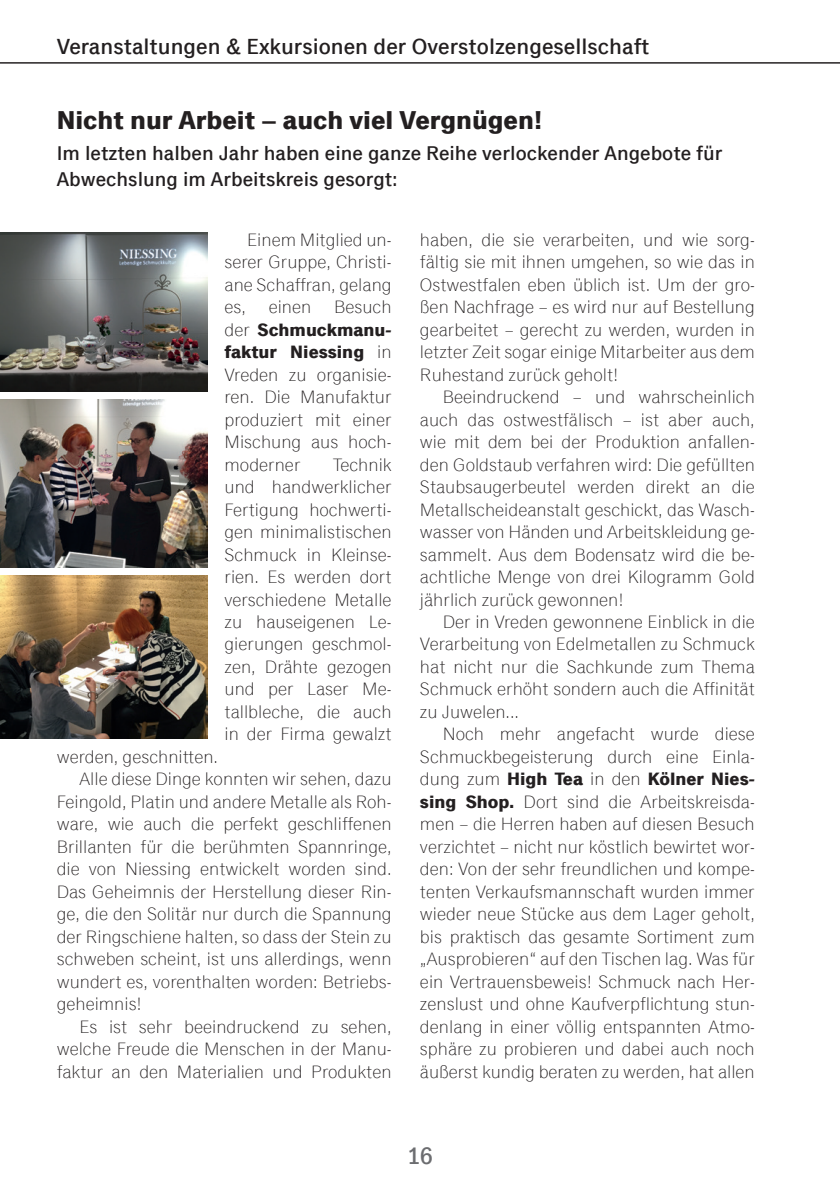
<style>
.page{position:relative;width:840px;height:1191px;background:#fff}
.page>*{position:absolute;margin:0;border:0;box-sizing:border-box;transform-origin:0 0}
.Headline{font:700 26px "Classic Grotesque Pro";color:#231f20}
.t1{font:500 24px "Classic Grotesque Pro";color:#6c6d70}
.Headline_Linie{font:500 22px "Classic Grotesque Pro";color:#231f20}
.Subheadline{font:500 20px/26px "Classic Grotesque Pro";color:#231f20}
.Fließtext{font:300 18px/22.4px "Classic Grotesque Pro";color:#231f20;text-align:justify}
.s1{font-weight:700}
</style>
<div class="page">
<hr style="left:0;top:62px;width:839px;height:1px;background:#231f20">
<img style="left:0;top:232px;width:207px;height:159px">
<img style="left:0;top:399px;width:207px;height:168px">
<img style="left:0;top:575px;width:207px;height:163px">
<p class="Headline_Linie" style="left:57px;top:33px;width:593px">Veranstaltungen &amp; Exkursionen der Overstolzengesellschaft</p>
<p class="Headline" style="left:57px;top:105px;width:486px">Nicht nur Arbeit – auch viel Vergnügen!</p>
<p class="Subheadline" style="left:57px;top:141px;width:667px">Im letzten halben Jahr haben eine ganze Reihe verlockender Angebote für<br>Abwechslung im Arbeitskreis gesorgt:</p>
<p class="Fließtext" style="left:224px;top:228px;width:168px;text-indent:23px">Einem Mitglied un&shy;serer Gruppe, Christi&shy;ane Schaffran, gelang es,</p>
<p class="Fließtext" style="left:224px;top:296px;width:168px;text-indent:109px">Besuch der <span class="s1">Schmuckmanu&shy;faktur Niessing</span> in Vreden zu organisie&shy;ren. Die Manufaktur produziert mit einer Mischung aus hoch&shy;moderner</p>
<p class="Fließtext" style="left:268px;top:296px;width:44px">einen</p>
<p class="Fließtext" style="left:224px;top:453px;width:168px;text-indent:108px">Technik und handwerklicher Fertigung hochwerti&shy;gen minimalistischen Schmuck in Kleinse&shy;rien. Es werden dort verschiedene Metalle zu hauseigenen Le&shy;gierungen geschmol&shy;zen, Drähte gezogen und per Laser Me&shy;tallbleche, die auch in der Firma gewalzt</p>
<p class="Fließtext" style="left:57px;top:745px;width:163px">werden, geschnitten.</p>
<p class="Fließtext" style="left:57px;top:768px;width:336px;text-indent:23px">Alle diese Dinge konnten wir sehen, dazu Feingold, Platin und andere Metalle als Roh&shy;ware, wie auch die perfekt geschliffenen Brillanten für die berühmten Spannringe, die von Niessing entwickelt worden sind.<br>Das Geheimnis der Herstellung dieser Rin&shy;ge, die den Solitär nur durch die Spannung der Ringschiene halten, so dass der Stein zu schweben scheint, ist uns allerdings, wenn wundert es, vorenthalten worden: Betriebs&shy;geheimnis!</p>
<p class="Fließtext" style="left:57px;top:1015px;width:336px;text-indent:23px">Es ist sehr beeindruckend zu sehen, welche Freude die Menschen in der Manu&shy;faktur an den Materialien und Produkten</p>
<p class="Fließtext" style="left:420px;top:228px;width:336px">haben, die sie verarbeiten, und wie sorg&shy;fältig sie mit ihnen umgehen, so wie das in Ostwestfalen eben üblich ist. Um der gro&shy;ßen Nachfrage – es wird nur auf Bestellung gearbeitet – gerecht zu werden, wurden in letzter Zeit sogar einige Mitarbeiter aus dem Ruhestand zurück geholt!</p>
<p class="Fließtext" style="left:420px;top:386px;width:336px;text-indent:23px">Beeindruckend – und wahrscheinlich auch das ostwestfälisch – ist aber auch, wie mit dem bei der Produktion anfallen&shy;den Goldstaub verfahren wird: Die gefüllten Staubsaugerbeutel werden direkt an die Metallscheideanstalt geschickt, das Wasch&shy;wasser von Händen und Arbeitskleidung ge&shy;sammelt. Aus dem Bodensatz wird die be&shy;achtliche Menge von drei Kilogramm Gold jährlich zurück gewonnen!</p>
<p class="Fließtext" style="left:420px;top:610px;width:336px;text-indent:23px">Der in Vreden gewonnene Einblick in die Verarbeitung von Edelmetallen zu Schmuck hat nicht nur die Sachkunde zum Thema Schmuck erhöht sondern auch die Affinität zu Juwelen...</p>
<p class="Fließtext" style="left:420px;top:723px;width:336px;text-indent:23px">Noch mehr angefacht wurde diese Schmuckbegeisterung durch eine Einla&shy;dung zum <span class="s1">High Tea</span> in den <span class="s1">Kölner Nies&shy;sing Shop.</span> Dort sind die Arbeitskreisda&shy;men – die Herren haben auf diesen Besuch verzichtet – nicht nur köstlich bewirtet wor&shy;den: Von der sehr freundlichen und kompe&shy;tenten Verkaufsmannschaft wurden immer wieder neue Stücke aus dem Lager geholt, bis praktisch das gesamte Sortiment zum „Ausprobieren“ auf den Tischen lag. Was für ein Vertrauensbeweis! Schmuck nach Her&shy;zenslust und ohne Kaufverpflichtung stun&shy;denlang in einer völlig entspannten Atmo&shy;sphäre zu probieren und dabei auch noch äußerst kundig beraten zu werden, hat allen</p>
<h2 class="t1" style="left:406px;top:1142px;width:28px">16</h2>
</div>
